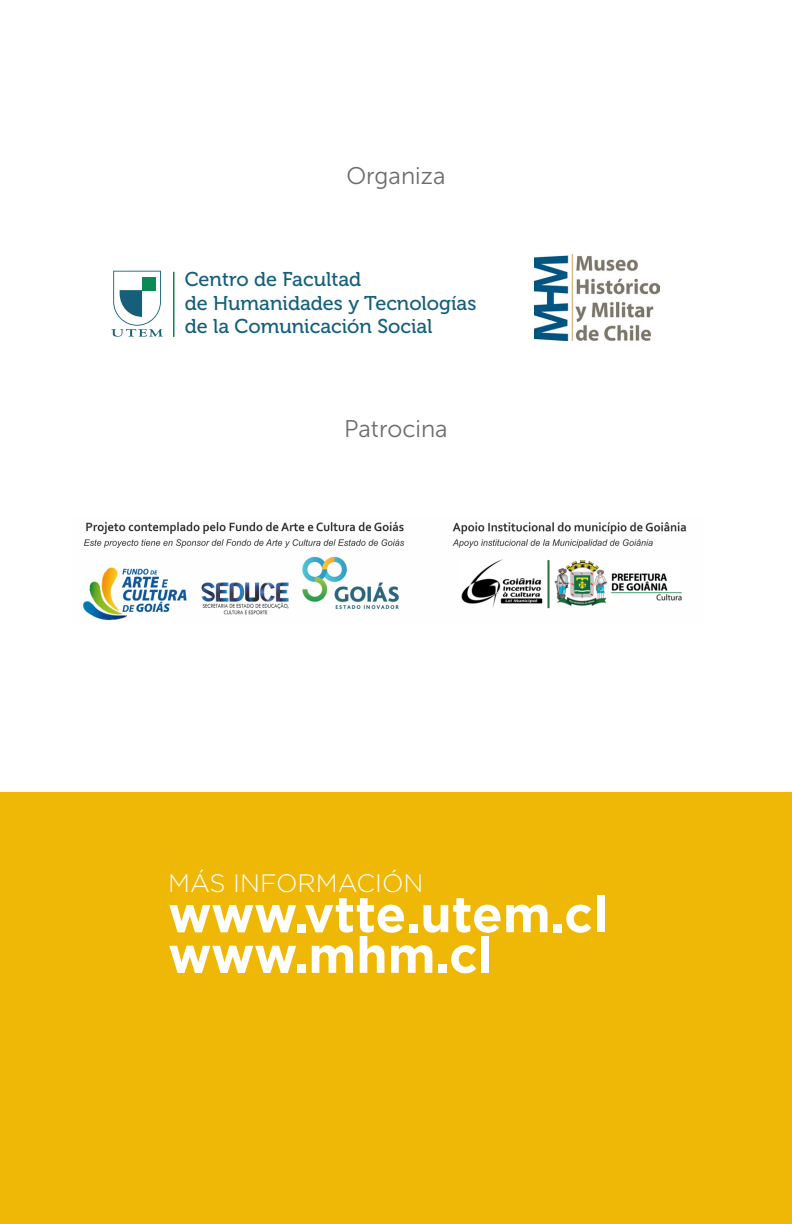
<style>
.page{position:relative;width:792px;height:1224px;background:#fff}
.page>*{position:absolute;margin:0;border:0;box-sizing:border-box;transform-origin:0 0}
.t1{font:700 50.4px "Gotham";color:#fff}
.t2{font:300 25.2px "Gotham";color:#fff}
.t3{font:24px "Museo Sans 300";color:#6c6d70}
.t4{font:20px "Museo 500";color:#165f7b}
</style>
<div class="page">
<div style="left:0;top:793px;width:792px;height:431px;background:#efb806"></div>
<svg style="left:111px;top:271px;width:52px;height:66px"></svg>
<div style="left:142px;top:277px;width:13px;height:13px;background:#0c8a55"></div>
<hr style="left:173px;top:272px;width:2px;height:65px;background:#0c8a55">
<img style="left:83px;top:521px;width:604px;height:100px">
<img style="left:535px;top:255px;width:125px;height:85px">
<p class="t3" style="left:346px;top:162px;width:101px">Organiza</p>
<p class="t4" style="left:185px;top:268px;width:178px">Centro de Facultad</p>
<p class="t4" style="left:185px;top:292px;width:293px">de Humanidades y Tecnologías</p>
<p class="t4" style="left:185px;top:315px;width:249px">de la Comunicación Social</p>
<p class="t3" style="left:344px;top:415px;width:105px">Patrocina</p>
<p class="t2" style="left:168px;top:867px;width:257px">MÁS INFORMACIÓN</p>
<p class="t1" style="left:168px;top:881px;width:442px">www.vtte.utem.cl</p>
<p class="t1" style="left:168px;top:922px;width:326px">www.mhm.cl</p>
</div>
